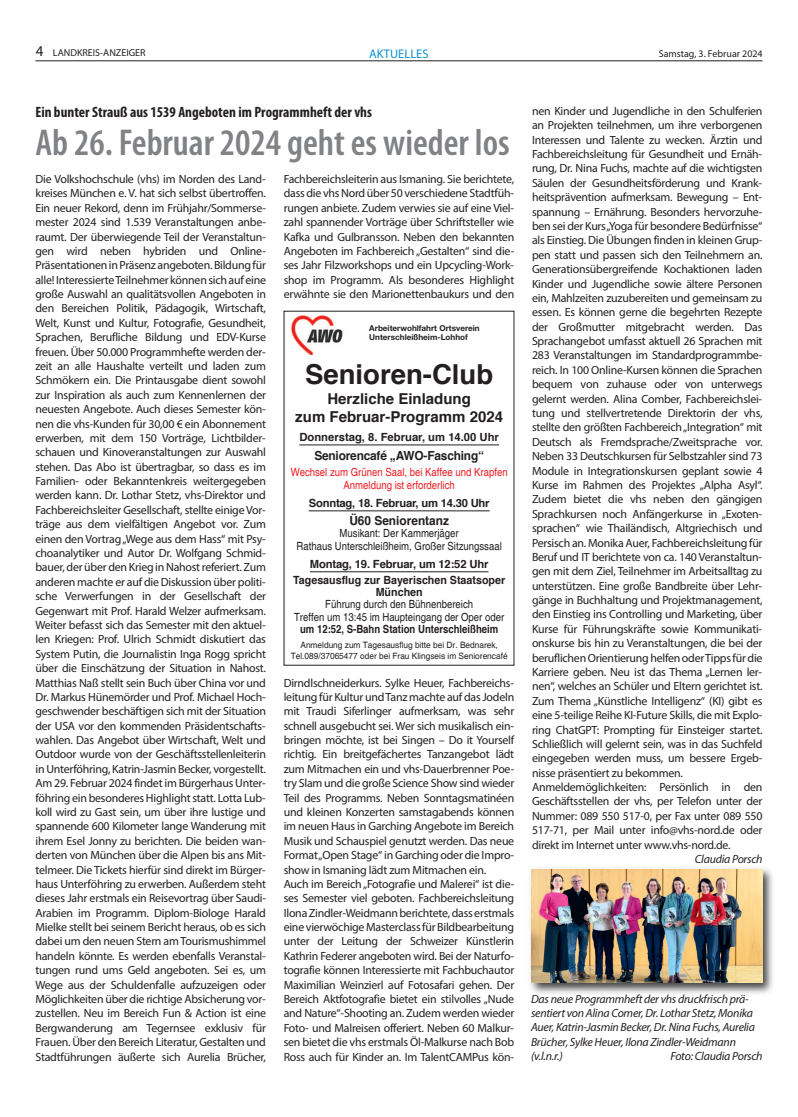
<style>
.page{position:relative;width:798px;height:1117px;background:#fff}
.page>*{position:absolute;margin:0;border:0;box-sizing:border-box;transform-origin:0 0}
.t1{font:600 condensed 37.5px "Myriad Pro";color:#808285}
.t2{font:700 27.5px "Helvetica";color:#231f20}
.t3{font:700 condensed 15px "Myriad Pro";color:#231f20}
.t4{font:700 15px "Helvetica";color:#231f20}
.t5{font:700 12.5px "Helvetica";letter-spacing:-.015em;color:#231f20;scale:.95 1}
.t6{font:12.5px "Myriad Pro";color:#0694cd}
.t7{font:11.88px/14.4px "Myriad Pro";letter-spacing:-.02em;color:#231f20;text-align:justify}
.t8{font:italic 11.88px/14.4px "Myriad Pro";letter-spacing:-.02em;color:#231f20}
.t9{font:11.25px/12.5px "Helvetica";color:#231f20;text-align:center;scale:.85 1}
.t10{font:11.25px/12.5px "Helvetica";color:#ee1d23;text-align:center;scale:.85 1}
.t11{font:700 11.25px "Helvetica";color:#231f20}
.t12{font:700 11.25px/11.2px "Helvetica";color:#231f20;text-align:center;scale:.95 1}
.t13{font:700 11.25px "Helvetica";letter-spacing:-.02em;color:#231f20}
.t14{font:10px "Myriad Pro";color:#231f20}
.t15{font:8.75px/11.2px "Helvetica";color:#231f20;text-align:center;scale:.95 1}
.t16{font:700 8.12px "Helvetica Neue";color:#231f20}
.s1{font-size:15px}
.s2{font-weight:700}
</style>
<div class="page">
<hr style="left:35px;top:61px;width:727px;height:1px;background:#231f20">
<img style="left:291px;top:315px;width:52px;height:40px">
<hr style="left:299px;top:444px;width:200px;height:1px;background:#231f20">
<hr style="left:308px;top:510px;width:181px;height:1px;background:#231f20">
<hr style="left:310px;top:571px;width:178px;height:1px;background:#231f20">
<img style="left:530px;top:868px;width:243px;height:126px">
<img style="left:531px;top:869px;width:231px;height:113px">
<p class="t14" style="left:36px;top:49px;width:111px"><span class="s1">4</span> LANDKREIS-ANZEIGER</p>
<p class="t6" style="left:369px;top:49px;width:61px">AKTUELLES</p>
<p class="t14" style="left:658px;top:50px;width:105px">Samstag, 3. Februar 2024</p>
<p class="t3" style="left:35px;top:107px;width:338px">Ein bunter Strauß aus 1539 Angeboten im Programmheft der vhs</p>
<p class="t1" style="left:35px;top:129px;width:475px">Ab 26. Februar 2024 geht es wieder los</p>
<p class="t7" style="left:35px;top:173px;width:232px">Die Volkshochschule (vhs) im Norden des Land&shy;kreises München e. V. hat sich selbst übertroffen.<br>Ein neuer Rekord, denn im Frühjahr/Sommerse&shy;mester 2024 sind 1.539 Veranstaltungen anbe&shy;raumt. Der überwiegende Teil der Veranstaltun&shy;gen wird neben hybriden und Online-Präsentationen in Präsenz angeboten. Bildung für alle! Interessierte Teilnehmer können sich auf eine große Auswahl an qualitätsvollen Angeboten in den Bereichen Politik, Pädagogik, Wirtschaft, Welt, Kunst und Kultur, Fotografie, Gesundheit, Sprachen, Berufliche Bildung und EDV-Kurse freuen. Über 50.000 Programmhefte werden der&shy;zeit an alle Haushalte verteilt und laden zum Schmökern ein. Die Printausgabe dient sowohl zur Inspiration als auch zum Kennenlernen der neuesten Angebote. Auch dieses Semester kön&shy;nen die vhs-Kunden für 30,00 € ein Abonnement erwerben, mit dem 150 Vorträge, Lichtbilder&shy;schauen und Kinoveranstaltungen zur Auswahl stehen. Das Abo ist übertragbar, so dass es im Familien- oder Bekanntenkreis weitergegeben werden kann. Dr. Lothar Stetz, vhs-Direktor und Fachbereichsleiter Gesellschaft, stellte einige Vor&shy;träge aus dem vielfältigen Angebot vor. Zum einen den Vortrag „Wege aus dem Hass“ mit Psy&shy;choanalytiker und Autor Dr. Wolfgang Schmid&shy;bauer, der über den Krieg in Nahost referiert. Zum anderen machte er auf die Diskussion über politi&shy;sche Verwerfungen in der Gesellschaft der Gegenwart mit Prof. Harald Welzer aufmerksam.<br>Weiter befasst sich das Semester mit den aktuel&shy;len Kriegen: Prof. Ulrich Schmidt diskutiert das System Putin, die Journalistin Inga Rogg spricht über die Einschätzung der Situation in Nahost.<br>Matthias Naß stellt sein Buch über China vor und Dr. Markus Hünemörder und Prof. Michael Hoch&shy;geschwender beschäftigen sich mit der Situation der USA vor den kommenden Präsidentschafts&shy;wahlen. Das Angebot über Wirtschaft, Welt und Outdoor wurde von der Geschäftsstellenleiterin in Unterföhring, Katrin-Jasmin Becker, vorgestellt.<br>Am 29. Februar 2024 findet im Bürgerhaus Unter&shy;föhring ein besonderes Highlight statt. Lotta Lub&shy;koll wird zu Gast sein, um über ihre lustige und spannende 600 Kilometer lange Wanderung mit ihrem Esel Jonny zu berichten. Die beiden wan&shy;derten von München über die Alpen bis ans Mit&shy;telmeer. Die Tickets hierfür sind direkt im Bürger&shy;haus Unterföhring zu erwerben. Außerdem steht dieses Jahr erstmals ein Reisevortrag über Saudi-Arabien im Programm. Diplom-Biologe Harald Mielke stellt bei seinem Bericht heraus, ob es sich dabei um den neuen Stern am Tourismushimmel handeln könnte. Es werden ebenfalls Veranstal&shy;tungen rund ums Geld angeboten. Sei es, um Wege aus der Schuldenfalle aufzuzeigen oder Möglichkeiten über die richtige Absicherung vor&shy;zustellen. Neu im Bereich Fun &amp; Action ist eine Bergwanderung am Tegernsee exklusiv für Frauen. Über den Bereich Literatur, Gestalten und Stadtführungen äußerte sich Aurelia Brücher,</p>
<p class="t7" style="left:283px;top:173px;width:232px">Fachbereichsleiterin aus Ismaning. Sie berichtete, dass die vhs Nord über 50 verschiedene Stadtfüh&shy;rungen anbiete. Zudem verwies sie auf eine Viel&shy;zahl spannender Vorträge über Schriftsteller wie Kafka und Gulbransson. Neben den bekannten Angeboten im Fachbereich „Gestalten“ sind die&shy;ses Jahr Filzworkshops und ein Upcycling-Work&shy;shop im Programm. Als besonderes Highlight erwähnte sie den Marionettenbaukurs und den</p>
<p class="t16" style="left:369px;top:325px;width:112px">Arbeiterwohlfahrt Ortsverein</p>
<p class="t16" style="left:369px;top:334px;width:100px">Unterschleißheim-Lohhof</p>
<p class="t2" style="left:305px;top:363px;width:189px">Senioren-Club</p>
<p class="t4" style="left:327px;top:392px;width:145px">Herzliche Einladung</p>
<p class="t4" style="left:295px;top:410px;width:209px">zum Februar-Programm 2024</p>
<p class="t11" style="left:299px;top:432px;width:201px">Donnerstag, 8. Februar, um 14.00 Uhr</p>
<p class="t5" style="left:314px;top:450px;width:180px">Seniorencafé „AWO-Fasching“</p>
<p class="t10" style="left:290px;top:465px;width:257px">Wechsel zum Grünen Saal, bei Kaffee und Krapfen<br>Anmeldung ist erforderlich</p>
<p class="t13" style="left:308px;top:498px;width:182px">Sonntag, 18. Februar, um 14.30 Uhr</p>
<p class="t5" style="left:349px;top:515px;width:106px">Ü60 Seniorentanz</p>
<p class="t9" style="left:296px;top:527px;width:243px">Musikant: Der Kammerjäger<br>Rathaus Unterschleißheim, Großer Sitzungssaal</p>
<p class="t11" style="left:310px;top:559px;width:180px">Montag, 19. Februar, um 12:52 Uhr</p>
<p class="t12" style="left:293px;top:575px;width:224px">Tagesausflug zur Bayerischen Staatsoper<br>München</p>
<p class="t9" style="left:325px;top:597px;width:175px">Führung durch den Bühnenbereich</p>
<p class="t9" style="left:294px;top:610px;width:248px">Treffen um 13:45 im Haupteingang der Oper oder <span class="s2">um 12:52, S-Bahn Station Unterschleißheim</span></p>
<p class="t15" style="left:290px;top:639px;width:230px">Anmeldung zum Tagesausflug bitte bei Dr. Bednarek,<br>Tel.089/37065477 oder bei Frau Klingseis im Seniorencafé</p>
<p class="t7" style="left:283px;top:676px;width:232px">Dirndlschneiderkurs. Sylke Heuer, Fachbereichs&shy;leitung für Kultur und Tanz machte auf das Jodeln mit Traudi Siferlinger aufmerksam, was sehr schnell ausgebucht sei. Wer sich musikalisch ein&shy;bringen möchte, ist bei Singen – Do it Yourself richtig. Ein breitgefächertes Tanzangebot lädt zum Mitmachen ein und vhs-Dauerbrenner Poe&shy;try Slam und die große Science Show sind wieder Teil des Programms. Neben Sonntagsmatinéen und kleinen Konzerten samstagabends können im neuen Haus in Garching Angebote im Bereich Musik und Schauspiel genutzt werden. Das neue Format „Open Stage“ in Garching oder die Impro&shy;show in Ismaning lädt zum Mitmachen ein.</p>
<p class="t7" style="left:283px;top:877px;width:232px">Auch im Bereich „Fotografie und Malerei“ ist die&shy;ses Semester viel geboten. Fachbereichsleitung Ilona Zindler-Weidmann berichtete, dass erstmals eine vierwöchige Masterclass für Bildbearbeitung unter der Leitung der Schweizer Künstlerin Kathrin Federer angeboten wird. Bei der Naturfo&shy;tografie können Interessierte mit Fachbuchautor Maximilian Weinzierl auf Fotosafari gehen. Der Bereich Aktfotografie bietet ein stilvolles „Nude and Nature“-Shooting an. Zudem werden wieder Foto- und Malreisen offeriert. Neben 60 Malkur&shy;sen bietet die vhs erstmals Öl-Malkurse nach Bob Ross auch für Kinder an. Im TalentCAMPus kön-</p>
<p class="t7" style="left:531px;top:105px;width:232px">nen Kinder und Jugendliche in den Schulferien an Projekten teilnehmen, um ihre verborgenen Interessen und Talente zu wecken. Ärztin und Fachbereichsleitung für Gesundheit und Ernäh&shy;rung, Dr. Nina Fuchs, machte auf die wichtigsten Säulen der Gesundheitsförderung und Krank&shy;heitsprävention aufmerksam. Bewegung – Ent&shy;spannung – Ernährung. Besonders hervorzuhe&shy;ben sei der Kurs „Yoga für besondere Bedürfnisse“ als Einstieg. Die Übungen finden in kleinen Grup&shy;pen statt und passen sich den Teilnehmern an.<br>Generationsübergreifende Kochaktionen laden Kinder und Jugendliche sowie ältere Personen ein, Mahlzeiten zuzubereiten und gemeinsam zu essen. Es können gerne die begehrten Rezepte der Großmutter mitgebracht werden. Das Sprachangebot umfasst aktuell 26 Sprachen mit 283 Veranstaltungen im Standardprogrammbe&shy;reich. In 100 Online-Kursen können die Sprachen bequem von zuhause oder von unterwegs gelernt werden. Alina Comber, Fachbereichslei&shy;tung und stellvertretende Direktorin der vhs, stellte den größten Fachbereich „Integration“ mit Deutsch als Fremdsprache/Zweitsprache vor.<br>Neben 33 Deutschkursen für Selbstzahler sind 73<br>Module in Integrationskursen geplant sowie 4<br>Kurse im Rahmen des Projektes „Alpha Asyl“.<br>Zudem bietet die vhs neben den gängigen Sprachkursen noch Anfängerkurse in „Exoten&shy;sprachen“ wie Thailändisch, Altgriechisch und Persisch an. Monika Auer, Fachbereichsleitung für Beruf und IT berichtete von ca. 140 Veranstaltun&shy;gen mit dem Ziel, Teilnehmer im Arbeitsalltag zu unterstützen. Eine große Bandbreite über Lehr&shy;gänge in Buchhaltung und Projektmanagement, den Einstieg ins Controlling und Marketing, über Kurse für Führungskräfte sowie Kommunikati&shy;onskurse bis hin zu Veranstaltungen, die bei der beruflichen Orientierung helfen oder Tipps für die Karriere geben. Neu ist das Thema „Lernen ler&shy;nen“, welches an Schüler und Eltern gerichtet ist.<br>Zum Thema „Künstliche Intelligenz“ (KI) gibt es eine 5-teilige Reihe KI-Future Skills, die mit Explo&shy;ring ChatGPT: Prompting für Einsteiger startet.<br>Schließlich will gelernt sein, was in das Suchfeld eingegeben werden muss, um bessere Ergeb&shy;nisse präsentiert zu bekommen.</p>
<p class="t7" style="left:531px;top:780px;width:232px">Anmeldemöglichkeiten: Persönlich in den Geschäftsstellen der vhs, per Telefon unter der Nummer: 089 550 517-0, per Fax unter 089 550<br>517-71, per Mail unter info@vhs-nord.de oder direkt im Internet unter www.vhs-nord.de.</p>
<p class="t8" style="left:694px;top:852px;width:69px">Claudia Porsch</p>
<p class="t8" style="left:531px;top:992px;width:225px">Das neue Programmheft der vhs druckfrisch prä&shy;sentiert von Alina Comer, Dr. Lothar Stetz, Monika Auer, Katrin-Jasmin Becker, Dr. Nina Fuchs, Aurelia Brücher, Sylke Heuer, Ilona Zindler-Weidmann (v.l.n.r.)</p>
<p class="t8" style="left:670px;top:1049px;width:94px">Foto: Claudia Porsch</p>
</div>
